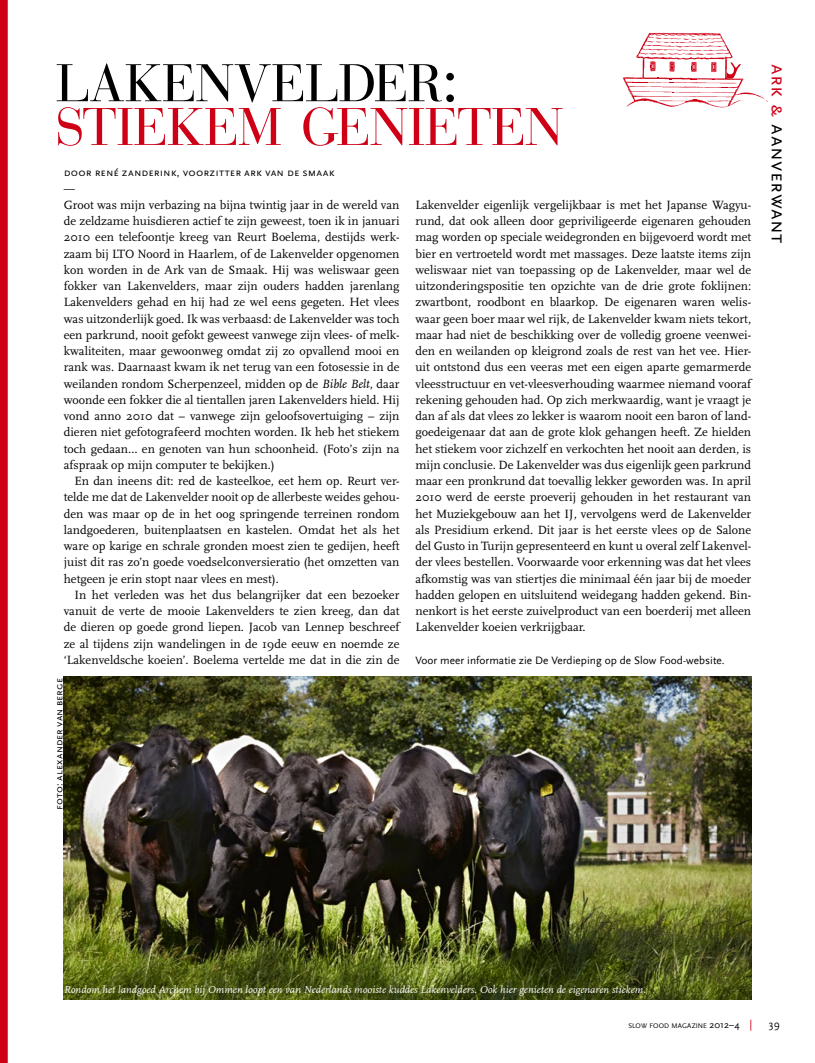
<style>
.page{position:relative;width:815px;height:1063px;background:#fff}
.page>*{position:absolute;margin:0;border:0;box-sizing:border-box;transform-origin:0 0}
.t1{font:52.5px/43.8px "Bauer Bodoni LT";letter-spacing:-.015em;color:#cf0016}
.t2{font:20.62px "Scala Sans Caps";letter-spacing:.025em;color:#000}
.t3{font:12.5px/16.2px "Scala";color:#000;text-align:justify}
.t4{font:11.25px "Scala Sans";letter-spacing:.005em;color:#000}
.t5{font:11.25px/16.2px "Scala Sans Caps";letter-spacing:.01em;color:#000}
.t6{font:italic 10.62px "Scala";letter-spacing:.005em;color:#fff}
.t7{font:10.62px "Scala Sans Caps";letter-spacing:.01em;color:#000}
.t8{font:7px "Scala Sans";letter-spacing:.005em;color:#000}
.s1{color:#000}
.s2{font-size:75px;color:#000}
.s3{color:#cf0016}
.s4{font-style:italic}
.s5{font-size:10px}
.s6{font-size:11.25px;color:#cf0016}
</style>
<div class="page">
<svg style="left:623px;top:33px;width:145px;height:75px"></svg>
<img style="left:64px;top:677px;width:687px;height:322px">
<div style="left:0;top:0;width:8px;height:1063px;background:#cf0016"></div>
<h1 class="t1" style="left:55px;top:62px;width:509px"><span class="s1">LAKENVELDER</span><span class="s2">:<br></span>STIEKEM GENIETEN</h1>
<h2 class="t2" style="left:790px;top:64px;width:181px;rotate:90deg"><span class="s3">ark &amp;</span> aanverwant</h2>
<p class="t5" style="left:64px;top:165px;width:273px">door rené zanderink, voorzitter ark van de smaak —</p>
<p class="t3" style="left:64px;top:197px;width:337px">Groot was mijn verbazing na bijna twintig jaar in de wereld van de zeldzame huisdieren actief te zijn geweest, toen ik in januari 2010 een telefoontje kreeg van Reurt Boelema, destijds werk&shy;zaam bij LTO Noord in Haarlem, of de Lakenvelder opgenomen kon worden in de Ark van de Smaak. Hij was weliswaar geen fokker van Lakenvelders, maar zijn ouders hadden jarenlang Lakenvelders gehad en hij had ze wel eens gegeten. Het vlees was uitzonderlijk goed. Ik was verbaasd: de Lakenvelder was toch een parkrund, nooit gefokt geweest vanwege zijn vlees- of melk&shy;kwaliteiten, maar gewoonweg omdat zij zo opvallend mooi en rank was. Daarnaast kwam ik net terug van een fotosessie in de weilanden rondom Scherpenzeel, midden op de <span class="s4">Bible Belt</span>, daar woonde een fokker die al tientallen jaren Lakenvelders hield. Hij vond anno 2010 dat – vanwege zijn geloofsovertuiging – zijn dieren niet gefotografeerd mochten worden. Ik heb het stiekem toch gedaan… en genoten van hun schoonheid. (Foto’s zijn na afspraak op mijn computer te bekijken.)</p>
<p class="t3" style="left:64px;top:473px;width:337px;text-indent:11px">En dan ineens dit: red de kasteelkoe, eet hem op. Reurt ver&shy;telde me dat de Lakenvelder nooit op de allerbeste weides gehou&shy;den was maar op de in het oog springende terreinen rondom landgoederen, buitenplaatsen en kastelen. Omdat het als het ware op karige en schrale gronden moest zien te gedijen, heeft juist dit ras zo’n goede voedselconversieratio (het omzetten van hetgeen je erin stopt naar vlees en mest).</p>
<p class="t3" style="left:64px;top:587px;width:337px;text-indent:11px">In het verleden was het dus belangrijker dat een bezoeker vanuit de verte de mooie Lakenvelders te zien kreeg, dan dat de dieren op goede grond liepen. Jacob van Lennep beschreef ze al tijdens zijn wandelingen in de 19de eeuw en noemde ze ‘Lakenveldsche koeien’. Boelema vertelde me dat in die zin de</p>
<p class="t3" style="left:415px;top:197px;width:337px">Lakenvelder eigenlijk vergelijkbaar is met het Japanse Wagyu&shy;rund, dat ook alleen door gepriviligeerde eigenaren gehouden mag worden op speciale weidegronden en bijgevoerd wordt met bier en vertroeteld wordt met massages. Deze laatste items zijn weliswaar niet van toepassing op de Lakenvelder, maar wel de uitzonderingspositie ten opzichte van de drie grote foklijnen: zwartbont, roodbont en blaarkop. De eigenaren waren welis&shy;waar geen boer maar wel rijk, de Lakenvelder kwam niets tekort, maar had niet de beschikking over de volledig groene veenwei&shy;den en weilanden op kleigrond zoals de rest van het vee. Hier&shy;uit ontstond dus een veeras met een eigen aparte gemarmerde vleesstructuur en vet-vleesverhouding waarmee niemand vooraf rekening gehouden had. Op zich merkwaardig, want je vraagt je dan af als dat vlees zo lekker is waarom nooit een baron of land&shy;goedeigenaar dat aan de grote klok gehangen heeft. Ze hielden het stiekem voor zichzelf en verkochten het nooit aan derden, is mijn conclusie. De Lakenvelder was dus eigenlijk geen parkrund maar een pronkrund dat toevallig lekker geworden was. In april 2010 werd de eerste proeverij gehouden in het restaurant van het Muziekgebouw aan het IJ, vervolgens werd de Lakenvelder als Presidium erkend. Dit jaar is het eerste vlees op de Salone del Gusto in Turijn gepresenteerd en kunt u overal zelf Lakenvel&shy;der vlees bestellen. Voorwaarde voor erkenning was dat het vlees afkomstig was van stiertjes die minimaal één jaar bij de moeder hadden gelopen en uitsluitend weidegang hadden gekend. Bin&shy;nenkort is het eerste zuivelproduct van een boerderij met alleen Lakenvelder koeien verkrijgbaar.</p>
<p class="t4" style="left:415px;top:654px;width:311px">Voor meer informatie zie De Verdieping op de Slow Food-website.</p>
<p class="t7" style="left:53px;top:810px;width:133px;rotate:-90deg">foto: alexander van berge</p>
<p class="t6" style="left:64px;top:984px;width:584px">Rondom het landgoed Archem bij Ommen loopt een van Nederlands mooiste kuddes Lakenvelders. Ook hier genieten de eigenaren stiekem.</p>
<p class="t8" style="left:628px;top:1022px;width:125px">SLOW FOOD MAGAZINE <span class="s5">2012–4</span> <span class="s6">|</span></p>
<p class="t4" style="left:769px;top:1018px;width:12px">39</p>
</div>
